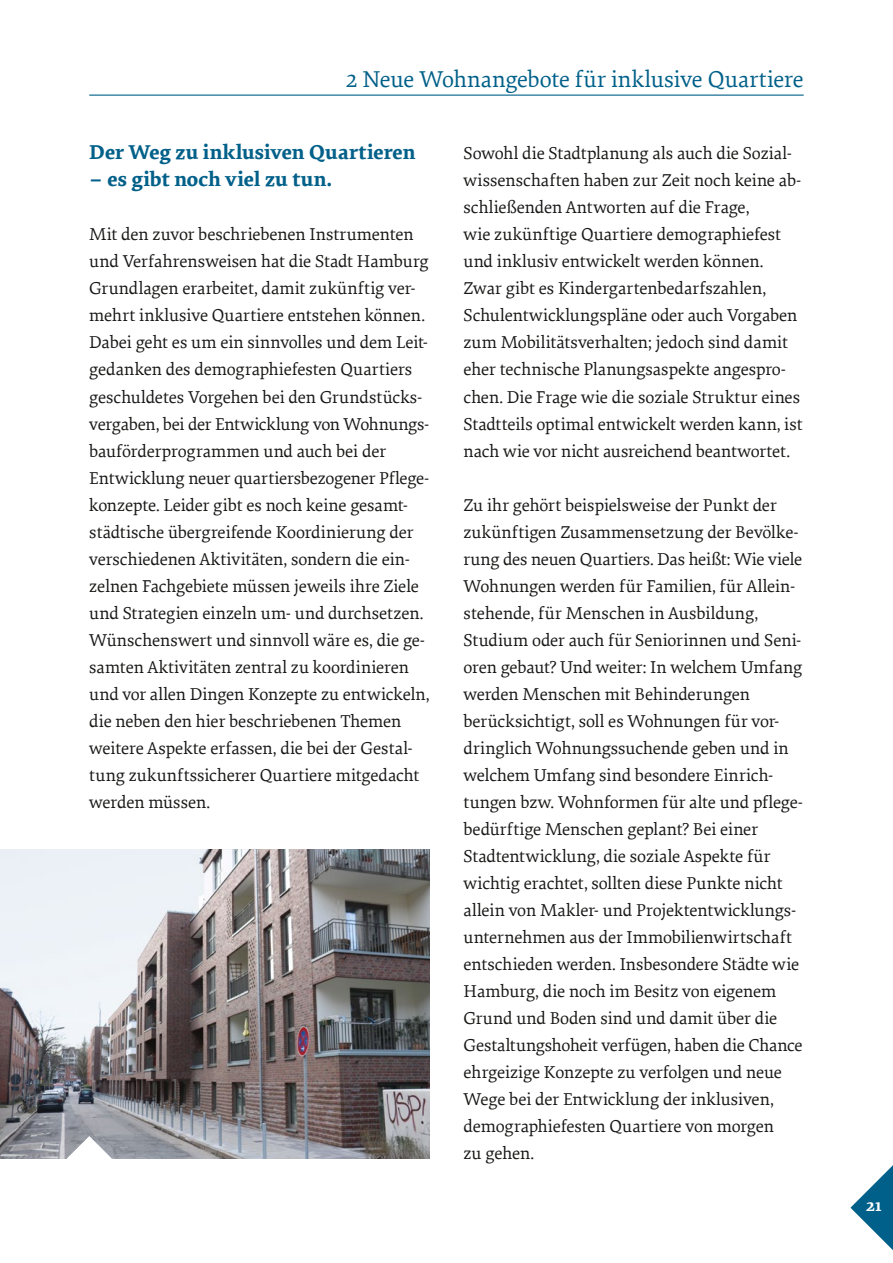
<style>
.page{position:relative;width:893px;height:1263px;background:#fff}
.page>*{position:absolute;margin:0;border:0;box-sizing:border-box;transform-origin:0 0}
.t1{font:24px "Elena Basic";letter-spacing:-.005em;color:#006089}
.Sub_H2_klein{font:700 21px "Elena Basic";letter-spacing:.005em;color:#006089}
.Standard_P{font:18px/27px "Elena Basic";letter-spacing:-.005em;color:#181716}
.t2{font:700 16.5px "Elena Basic";color:#fff}
</style>
<div class="page">
<hr style="left:89px;top:95px;width:715px;height:1px;background:#006089">
<img style="left:0;top:850px;width:429px;height:308px">
<svg style="left:67px;top:1136px;width:45px;height:23px"></svg>
<svg style="left:850px;top:1165px;width:43px;height:85px"></svg>
<h1 class="t1" style="left:346px;top:63px;width:459px">2 Neue Wohnangebote für inklusive Quartiere</h1>
<h2 class="Sub_H2_klein" style="left:89px;top:137px;width:328px">Der Weg zu inklusiven Quartieren</h2>
<h2 class="Sub_H2_klein" style="left:89px;top:164px;width:244px">– es gibt noch viel zu tun.</h2>
<p class="Standard_P" style="left:89px;top:220px;width:342px">Mit den zuvor beschriebenen Instrumenten und Verfahrensweisen hat die Stadt Hamburg Grundlagen erarbeitet, damit zukünftig ver&shy;mehrt inklusive Quartiere entstehen können.<br>Dabei geht es um ein sinnvolles und dem Leit&shy;gedanken des demographiefesten Quartiers geschuldetes Vorgehen bei den Grundstücks&shy;vergaben, bei der Entwicklung von Wohnungs&shy;bauförderprogrammen und auch bei der -Entwicklung neuer quartiersbezogener Pflege&shy;konzepte. Leider gibt es noch keine gesamt&shy;städtische übergreifende Koordinierung der verschiedenen Aktivitäten, sondern die ein&shy;zelnen Fachgebiete müssen jeweils ihre Ziele und Strategien einzeln um- und durchsetzen.<br>Wünschenswert und sinnvoll wäre es, die ge&shy;samten Aktivitäten zentral zu koordinieren und vor allen Dingen Konzepte zu entwickeln, die neben den hier beschriebenen Themen weitere Aspekte erfassen, die bei der Gestal&shy;tung zukunftssicherer Quartiere mitgedacht werden müssen.</p>
<p class="Standard_P" style="left:463px;top:139px;width:341px">Sowohl die Stadtplanung als auch die Sozial&shy;wissenschaften haben zur Zeit noch keine ab&shy;schließenden Antworten auf die Frage,<br>wie zukünftige Quartiere demographiefest und inklusiv entwickelt werden können.<br>Zwar gibt es Kindergartenbedarfszahlen, Schulentwicklungspläne oder auch Vorgaben zum Mobilitätsverhalten; jedoch sind damit eher technische Planungsaspekte angespro&shy;chen. Die Frage wie die soziale Struktur eines Stadtteils optimal entwickelt werden kann, ist nach wie vor nicht ausreichend beantwortet.</p>
<p class="Standard_P" style="left:463px;top:490px;width:341px">Zu ihr gehört beispielsweise der Punkt der zukünftigen Zusammensetzung der Bevölke&shy;rung des neuen Quartiers. Das heißt: Wie viele Wohnungen werden für Familien, für Allein&shy;stehende, für Menschen in Ausbildung, Studium oder auch für Seniorinnen und Seni&shy;oren gebaut? Und weiter: In welchem Umfang werden Menschen mit Behinderungen berücksichtigt, soll es Wohnungen für vor&shy;dringlich Wohnungssuchende geben und in welchem Umfang sind besondere Einrich&shy;tungen bzw. Wohnformen für alte und pflege&shy;bedürftige Menschen geplant? Bei einer Stadtentwicklung, die soziale Aspekte für wichtig erachtet, sollten diese Punkte nicht allein von Makler- und Projektentwicklungs&shy;unternehmen aus der Immobilienwirtschaft entschieden werden. Insbesondere Städte wie Hamburg, die noch im Besitz von eigenem Grund und Boden sind und damit über die Gestaltungshoheit verfügen, haben die Chance ehrgeizige Konzepte zu verfolgen und neue Wege bei der Entwicklung der inklusiven, demographiefesten Quartiere von morgen<br>zu gehen.</p>
<p class="t2" style="left:866px;top:1193px;width:17px">21</p>
</div>
